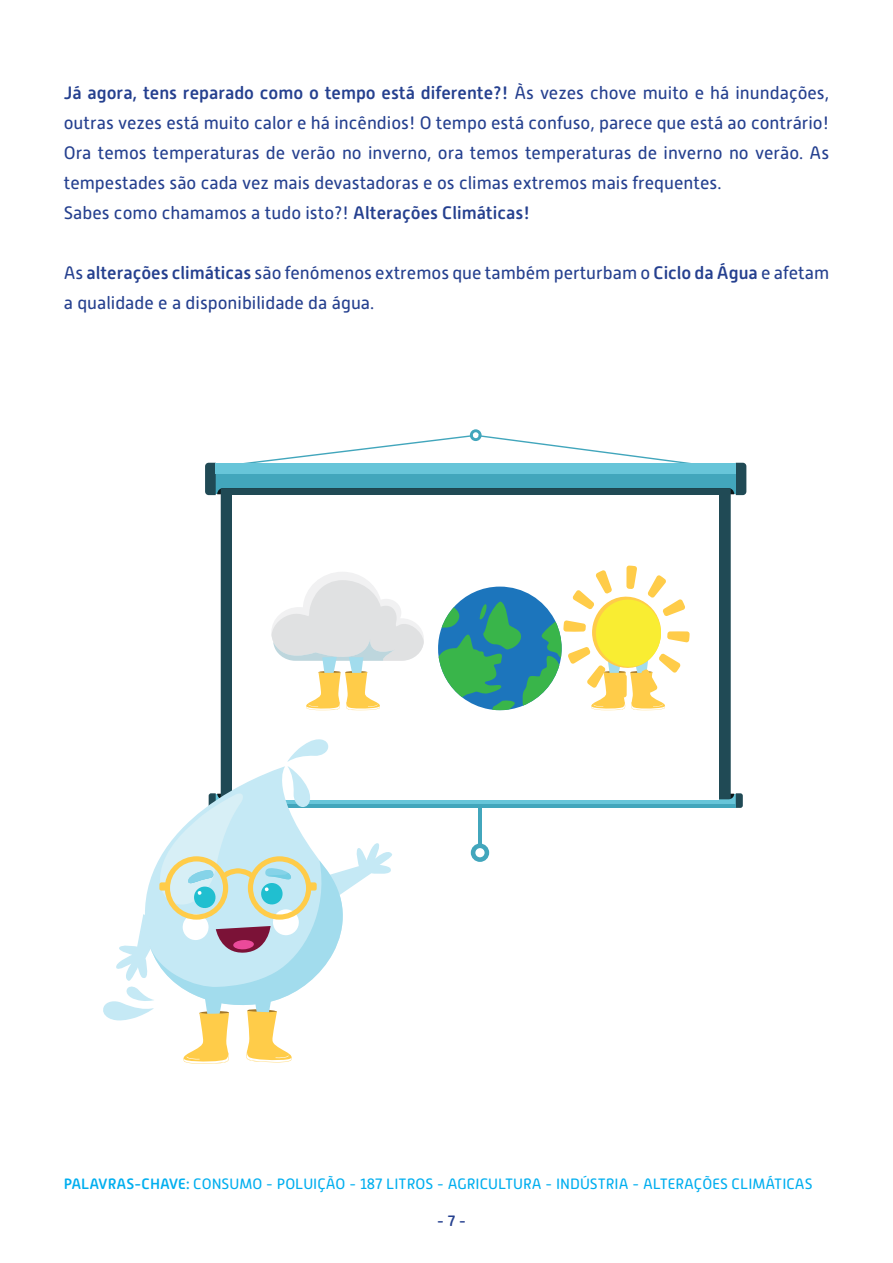
<style>
.page{position:relative;width:893px;height:1263px;background:#fff}
.page>*{position:absolute;margin:0;border:0;box-sizing:border-box;transform-origin:0 0}
.t1{font:18px/30px "Alwyn New Rounded";color:#25408f}
.t2{font:15px "Alwyn New Rounded";color:#00aeef}
.t3{font:500 15px "Alwyn New Rounded";color:#25408f}
.s1{font-weight:500}
</style>
<div class="page">
<svg style="left:205px;top:429px;width:541px;height:66px"></svg>
<div style="left:216px;top:463px;width:520px;height:11px;background:#67c5d9"></div>
<div style="left:221px;top:488px;width:510px;height:250px;background:#204a55"></div>
<div style="left:233px;top:495px;width:486px;height:304px;background:#fff"></div>
<svg style="left:271px;top:572px;width:153px;height:138px"></svg>
<svg style="left:103px;top:738px;width:640px;height:326px"></svg>
<svg style="left:438px;top:565px;width:252px;height:145px"></svg>
<p class="t1" style="left:64px;top:78px;width:767px"><span class="s1">Já agora, tens reparado como o tempo está diferente?!</span> Às vezes chove muito e há inundações, outras vezes está muito calor e há incêndios! O tempo está confuso, parece que está ao contrário!<br>Ora temos temperaturas de verão no inverno, ora temos temperaturas de inverno no verão. As tempestades são cada vez mais devastadoras e os climas extremos mais frequentes.<br>Sabes como chamamos a tudo isto?! <span class="s1">Alterações Climáticas!</span></p>
<p class="t1" style="left:64px;top:258px;width:767px">As <span class="s1">alterações climáticas</span> são fenómenos extremos que também perturbam o <span class="s1">Ciclo da Água</span> e afetam a qualidade e a disponibilidade da água.</p>
<p class="t2" style="left:64px;top:1175px;width:750px"><span class="s1">PALAVRAS-CHAVE:</span> CONSUMO - POLUIÇÃO - 187 LITROS - AGRICULTURA - INDÚSTRIA - ALTERAÇÕES CLIMÁTICAS</p>
<p class="t3" style="left:437px;top:1212px;width:31px">- 7 -</p>
</div>
